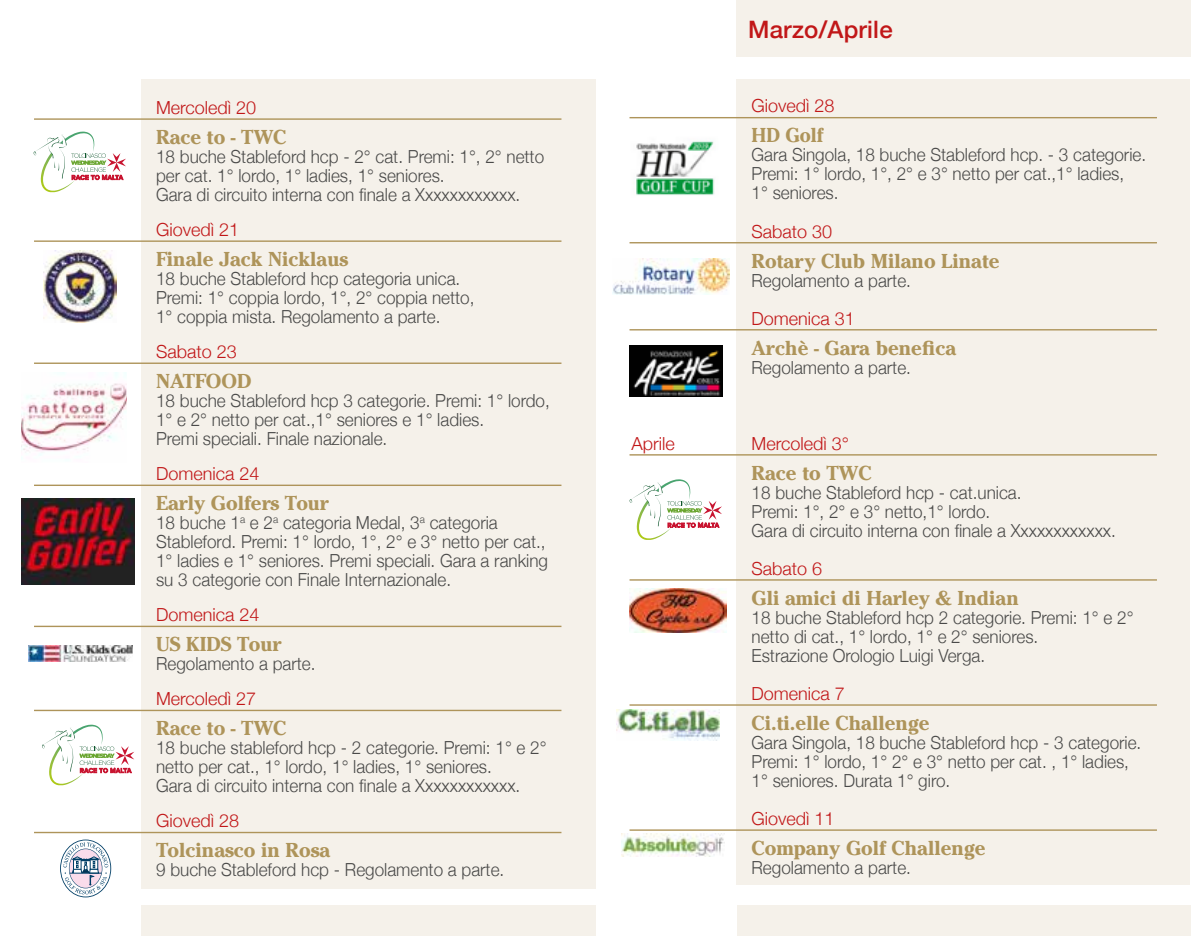
<style>
.page{position:relative;width:1191px;height:936px;background:#fff}
.page>*{position:absolute;margin:0;border:0;box-sizing:border-box;transform-origin:0 0}
.t1{font:500 24px "Helvetica Neue";letter-spacing:.01em;color:#c11718}
.t2{font:700 20px "Cheltenham";color:#ae945a}
.t3{font:700 20px "Cheltenham";color:#ae945a;scale:.95 1}
.t4{font:300 18px/19px "Helvetica Neue";color:#4a4a49;scale:.95 1}
.t5{font:300 18px "Helvetica Neue";color:#c11718}
</style>
<div class="page">
<div style="left:141px;top:905px;width:454px;height:30px;background:#f5f1ea"></div>
<div style="left:737px;top:905px;width:454px;height:30px;background:#f5f1ea"></div>
<div style="left:141px;top:79px;width:454px;height:810px;background:#f5f1ea"></div>
<hr style="left:34px;top:118px;width:527px;height:2px;background:#ae945a">
<hr style="left:34px;top:240px;width:527px;height:2px;background:#ae945a">
<hr style="left:34px;top:362px;width:527px;height:2px;background:#ae945a">
<hr style="left:34px;top:484px;width:527px;height:2px;background:#ae945a">
<hr style="left:34px;top:625px;width:527px;height:2px;background:#ae945a">
<hr style="left:34px;top:709px;width:527px;height:2px;background:#ae945a">
<hr style="left:34px;top:831px;width:527px;height:2px;background:#ae945a">
<svg style="left:34px;top:132px;width:92px;height:60px"></svg>
<svg style="left:42px;top:724px;width:92px;height:61px"></svg>
<img style="left:43px;top:250px;width:73px;height:73px">
<img style="left:22px;top:498px;width:113px;height:86px">
<img style="left:22px;top:372px;width:104px;height:84px">
<svg style="left:60px;top:839px;width:51px;height:59px"></svg>
<img style="left:28px;top:645px;width:105px;height:16px">
<div style="left:736px;top:0;width:455px;height:57px;background:#f5f1ea"></div>
<div style="left:736px;top:79px;width:453px;height:805px;background:#f5f1ea"></div>
<hr style="left:629px;top:117px;width:528px;height:1px;background:#ae945a">
<hr style="left:629px;top:242px;width:528px;height:1px;background:#ae945a">
<hr style="left:629px;top:329px;width:528px;height:1px;background:#ae945a">
<hr style="left:629px;top:454px;width:528px;height:1px;background:#ae945a">
<hr style="left:629px;top:579px;width:528px;height:1px;background:#ae945a">
<hr style="left:629px;top:704px;width:528px;height:1px;background:#ae945a">
<hr style="left:629px;top:829px;width:528px;height:1px;background:#ae945a">
<svg style="left:629px;top:479px;width:93px;height:61px"></svg>
<img style="left:630px;top:588px;width:97px;height:45px">
<img style="left:622px;top:833px;width:102px;height:23px">
<img style="left:616px;top:709px;width:103px;height:31px">
<img style="left:612px;top:258px;width:117px;height:36px">
<img style="left:636px;top:141px;width:79px;height:54px">
<img style="left:629px;top:346px;width:94px;height:50px">
<p class="t5" style="left:156px;top:93px;width:102px">Mercoledì 20</p>
<p class="t2" style="left:156px;top:125px;width:132px">Race to - TWC</p>
<p class="t4" style="left:156px;top:146px;width:410px">18 buche Stableford hcp - 2° cat. Premi: 1°, 2° netto per cat. 1° lordo, 1° ladies, 1° seniores.<br>Gara di circuito interna con finale a Xxxxxxxxxxxx.</p>
<p class="t5" style="left:156px;top:215px;width:85px">Giovedì 21</p>
<p class="t2" style="left:156px;top:247px;width:193px">Finale Jack Nicklaus</p>
<p class="t4" style="left:156px;top:268px;width:337px">18 buche Stableford hcp categoria unica.<br>Premi: 1° coppia lordo, 1°, 2° coppia netto,<br>1° coppia mista. Regolamento a parte.</p>
<p class="t5" style="left:156px;top:337px;width:82px">Sabato 23</p>
<p class="t2" style="left:156px;top:369px;width:97px">NATFOOD</p>
<p class="t4" style="left:156px;top:390px;width:416px">18 buche Stableford hcp 3 categorie. Premi: 1° lordo,<br>1° e 2° netto per cat.,1° seniores e 1° ladies.<br>Premi speciali. Finale nazionale.</p>
<p class="t5" style="left:156px;top:459px;width:105px">Domenica 24</p>
<p class="t2" style="left:156px;top:491px;width:174px">Early Golfers Tour</p>
<p class="t4" style="left:156px;top:512px;width:414px">18 buche 1<sup>a</sup> e 2<sup>a</sup> categoria Medal, 3<sup>a</sup> categoria Stableford. Premi: 1° lordo, 1°, 2° e 3° netto per cat., 1° ladies e 1° seniores. Premi speciali. Gara a ranking su 3 categorie con Finale Internazionale.</p>
<p class="t5" style="left:156px;top:600px;width:105px">Domenica 24</p>
<p class="t2" style="left:156px;top:632px;width:127px">US KIDS Tour</p>
<p class="t4" style="left:156px;top:653px;width:169px">Regolamento a parte.</p>
<p class="t5" style="left:156px;top:684px;width:102px">Mercoledì 27</p>
<p class="t2" style="left:156px;top:716px;width:132px">Race to - TWC</p>
<p class="t4" style="left:156px;top:737px;width:412px">18 buche stableford hcp - 2 categorie. Premi: 1° e 2° netto per cat., 1° lordo, 1° ladies, 1° seniores.<br>Gara di circuito interna con finale a Xxxxxxxxxxxx.</p>
<p class="t5" style="left:156px;top:806px;width:85px">Giovedì 28</p>
<p class="t2" style="left:156px;top:838px;width:176px">Tolcinasco in Rosa</p>
<p class="t4" style="left:156px;top:859px;width:368px">9 buche Stableford hcp - Regolamento a parte.</p>
<h1 class="t1" style="left:748px;top:10px;width:146px">Marzo/Aprile</h1>
<p class="t5" style="left:751px;top:91px;width:85px">Giovedì 28</p>
<p class="t3" style="left:751px;top:123px;width:77px">HD Golf</p>
<p class="t4" style="left:751px;top:144px;width:417px">Gara Singola, 18 buche Stableford hcp. - 3 categorie.<br>Premi: 1° lordo, 1°, 2° e 3° netto per cat.,1° ladies,<br>1° seniores.</p>
<p class="t5" style="left:751px;top:216px;width:82px">Sabato 30</p>
<p class="t2" style="left:751px;top:248px;width:249px">Rotary Club Milano Linate</p>
<p class="t4" style="left:751px;top:269px;width:169px">Regolamento a parte.</p>
<p class="t5" style="left:751px;top:303px;width:105px">Domenica 31</p>
<p class="t2" style="left:751px;top:335px;width:206px">Archè - Gara benefica</p>
<p class="t4" style="left:751px;top:356px;width:169px">Regolamento a parte.</p>
<p class="t5" style="left:631px;top:428px;width:45px">Aprile</p>
<p class="t5" style="left:751px;top:428px;width:99px">Mercoledì 3°</p>
<p class="t2" style="left:751px;top:460px;width:121px">Race to TWC</p>
<p class="t4" style="left:751px;top:481px;width:385px">18 buche Stableford hcp - cat.unica.<br>Premi: 1°, 2° e 3° netto,1° lordo.<br>Gara di circuito interna con finale a Xxxxxxxxxxxx.</p>
<p class="t5" style="left:751px;top:553px;width:72px">Sabato 6</p>
<p class="t2" style="left:751px;top:585px;width:269px">Gli amici di Harley &amp; Indian</p>
<p class="t4" style="left:751px;top:606px;width:403px">18 buche Stableford hcp 2 categorie. Premi: 1° e 2° netto di cat., 1° lordo, 1° e 2° seniores.<br>Estrazione Orologio Luigi Verga.</p>
<p class="t5" style="left:751px;top:678px;width:95px">Domenica 7</p>
<p class="t2" style="left:751px;top:710px;width:179px">Ci.ti.elle Challenge</p>
<p class="t4" style="left:751px;top:731px;width:412px">Gara Singola, 18 buche Stableford hcp - 3 categorie.<br>Premi: 1° lordo, 1° 2° e 3° netto per cat. , 1° ladies,<br>1° seniores. Durata 1° giro.</p>
<p class="t5" style="left:751px;top:803px;width:85px">Giovedì 11</p>
<p class="t2" style="left:751px;top:835px;width:235px">Company Golf Challenge</p>
<p class="t4" style="left:751px;top:856px;width:169px">Regolamento a parte.</p>
</div>
